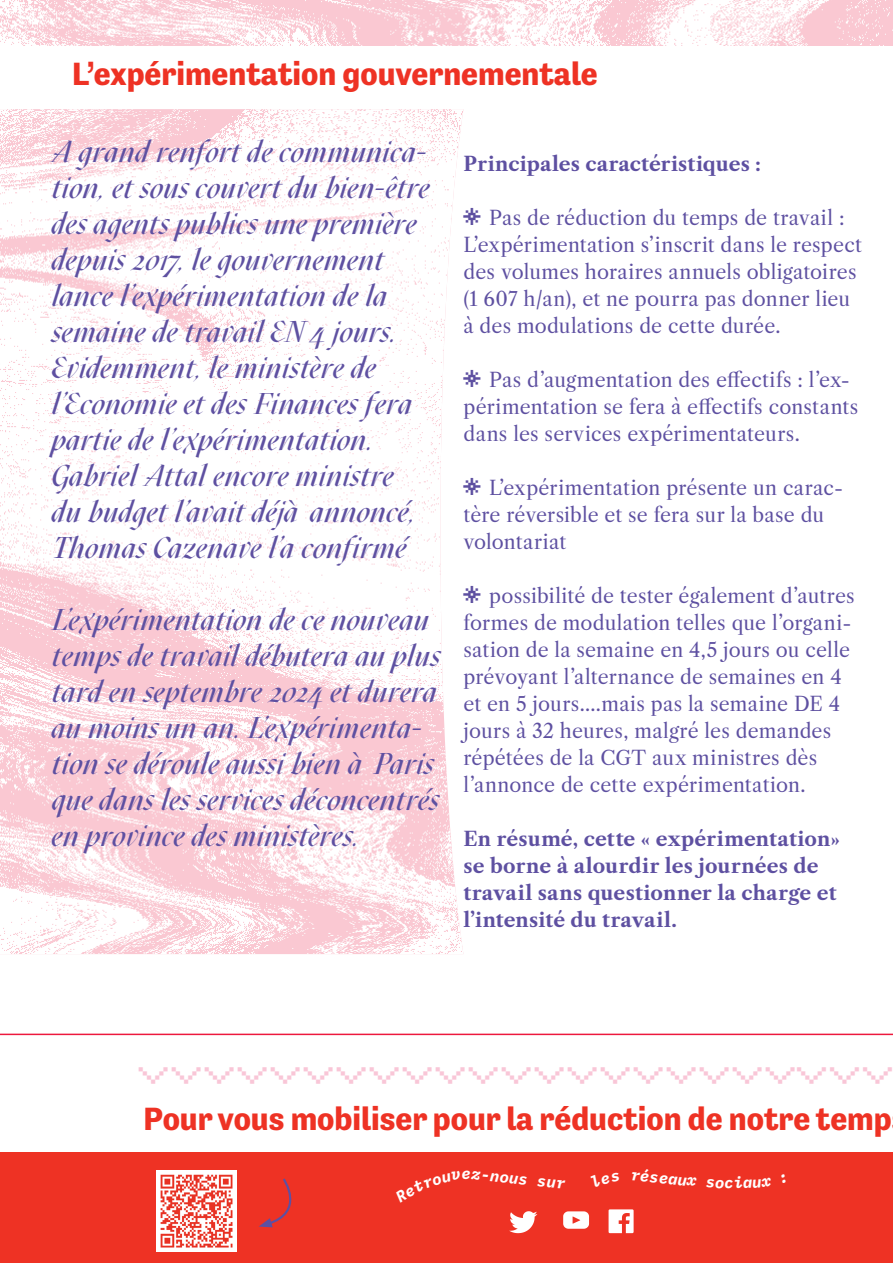
<style>
.page{position:relative;width:893px;height:1263px;background:#fff}
.page>*{position:absolute;margin:0;border:0;box-sizing:border-box;transform-origin:0 0}
.t1{font:700 33px "Tenso";color:#ee3224}
.t2{font:33px "Print Char 21";color:#f9c6d7}
.t3{font:30px/36px "MAZIUSREVIEW20.09 Extraitalic";letter-spacing:.045em;color:#5e50a1}
.t4{font:19.5px/27px "Libre Caslon Text";letter-spacing:.005em;color:#5e50a1}
.t5{font:700 19.5px/27px "Libre Caslon Text";letter-spacing:.01em;color:#5e50a1}
.t6{font:italic 700 15.75px "IBM Plex Mono";color:#fff}
</style>
<div class="page">
<img style="left:0;top:109px;width:463px;height:845px">
<div style="left:0;top:1152px;width:893px;height:111px;background:#ee3224"></div>
<img style="left:156px;top:1171px;width:80px;height:80px">
<svg style="left:259px;top:1178px;width:33px;height:49px"></svg>
<img style="left:0;top:0;width:893px;height:45px">
<hr style="left:0;top:1034px;width:893px;height:1px;background:#ed193d">
<svg style="left:609px;top:1209px;width:25px;height:24px"></svg>
<svg style="left:509px;top:1211px;width:28px;height:22px"></svg>
<svg style="left:563px;top:1211px;width:26px;height:18px"></svg>
<h1 class="t1" style="left:72px;top:55px;width:527px">L’expérimentation gouvernementale</h1>
<p class="t3" style="left:52px;top:135px;width:378px">A grand renfort de communica&shy;tion, et sous couvert du bien-être des agents publics une première depuis 2017, le gouvernement lance l’expérimentation de la semaine de travail EN 4 jours.<br>Evidemment, le ministère de l’Economie et des Finances fera partie de l’expérimentation.<br>Gabriel Attal encore ministre du budget l’avait déjà annoncé,<br>Thomas Cazenave l’a confirmé</p>
<h2 class="t3" style="left:52px;top:603px;width:389px">L’expérimentation de ce nouveau temps de travail débutera au plus tard en septembre 2024 et durera au moins un an. L’expérimenta&shy;tion se déroule aussi bien à Paris que dans les services déconcentrés en province des ministères.</h2>
<p class="t5" style="left:463px;top:151px;width:299px">Principales caractéristiques :</p>
<p class="t4" style="left:463px;top:205px;width:400px;text-indent:26px">Pas de réduction du temps de travail :<br>L’expérimentation s’inscrit dans le respect des volumes horaires annuels obligatoires (1 607 h/an), et ne pourra pas donner lieu à des modulations de cette durée.</p>
<p class="t4" style="left:463px;top:367px;width:396px;text-indent:26px">Pas d’augmentation des effectifs : l’ex&shy;périmentation se fera à effectifs constants dans les services expérimentateurs.</p>
<p class="t4" style="left:463px;top:475px;width:381px;text-indent:26px">L’expérimentation présente un carac&shy;tère réversible et se fera sur la base du volontariat</p>
<p class="t4" style="left:463px;top:583px;width:393px;text-indent:26px">possibilité de tester également d’autres formes de modulation telles que l’organi&shy;sation de la semaine en 4,5 jours ou celle prévoyant l’alternance de semaines en 4 et en 5 jours....mais pas la semaine DE 4 jours à 32 heures, malgré les demandes répétées de la CGT aux ministres dès l’annonce de cette expérimentation.</p>
<p class="t5" style="left:463px;top:826px;width:378px">En résumé, cette « expérimentation» se borne à alourdir les journées de travail sans questionner la charge et l’intensité du travail.</p>
<h1 class="t2" style="left:168px;top:1058px;width:30px;rotate:90deg">›</h1>
<h1 class="t2" style="left:201px;top:1058px;width:30px;rotate:90deg">›</h1>
<h1 class="t2" style="left:234px;top:1058px;width:30px;rotate:90deg">›</h1>
<h1 class="t2" style="left:267px;top:1058px;width:30px;rotate:90deg">›</h1>
<h1 class="t2" style="left:300px;top:1058px;width:30px;rotate:90deg">›</h1>
<h1 class="t2" style="left:333px;top:1058px;width:30px;rotate:90deg">›</h1>
<h1 class="t2" style="left:366px;top:1058px;width:30px;rotate:90deg">›</h1>
<h1 class="t2" style="left:399px;top:1058px;width:30px;rotate:90deg">›</h1>
<h1 class="t2" style="left:432px;top:1058px;width:30px;rotate:90deg">›</h1>
<h1 class="t2" style="left:465px;top:1058px;width:30px;rotate:90deg">›</h1>
<h1 class="t2" style="left:498px;top:1058px;width:30px;rotate:90deg">›</h1>
<h1 class="t2" style="left:531px;top:1058px;width:30px;rotate:90deg">›</h1>
<h1 class="t2" style="left:564px;top:1058px;width:30px;rotate:90deg">›</h1>
<h1 class="t2" style="left:597px;top:1058px;width:30px;rotate:90deg">›</h1>
<h1 class="t2" style="left:630px;top:1058px;width:30px;rotate:90deg">›</h1>
<h1 class="t2" style="left:663px;top:1058px;width:30px;rotate:90deg">›</h1>
<h1 class="t2" style="left:696px;top:1058px;width:30px;rotate:90deg">›</h1>
<h1 class="t2" style="left:729px;top:1058px;width:30px;rotate:90deg">›</h1>
<h1 class="t2" style="left:762px;top:1058px;width:30px;rotate:90deg">›</h1>
<h1 class="t2" style="left:795px;top:1058px;width:30px;rotate:90deg">›</h1>
<h1 class="t2" style="left:826px;top:1058px;width:30px;rotate:90deg">›</h1>
<h1 class="t2" style="left:859px;top:1058px;width:30px;rotate:90deg">›</h1>
<h1 class="t2" style="left:892px;top:1058px;width:30px;rotate:90deg">›</h1>
<h1 class="t1" style="left:144px;top:1100px;width:750px">Pour vous mobiliser pour la réduction de notre temp</h1>
<p class="t6" style="left:641px;top:1163px;width:39px;rotate:6deg">ésea</p>
<p class="t6" style="left:734px;top:1170px;width:11px">i</p>
</div>
